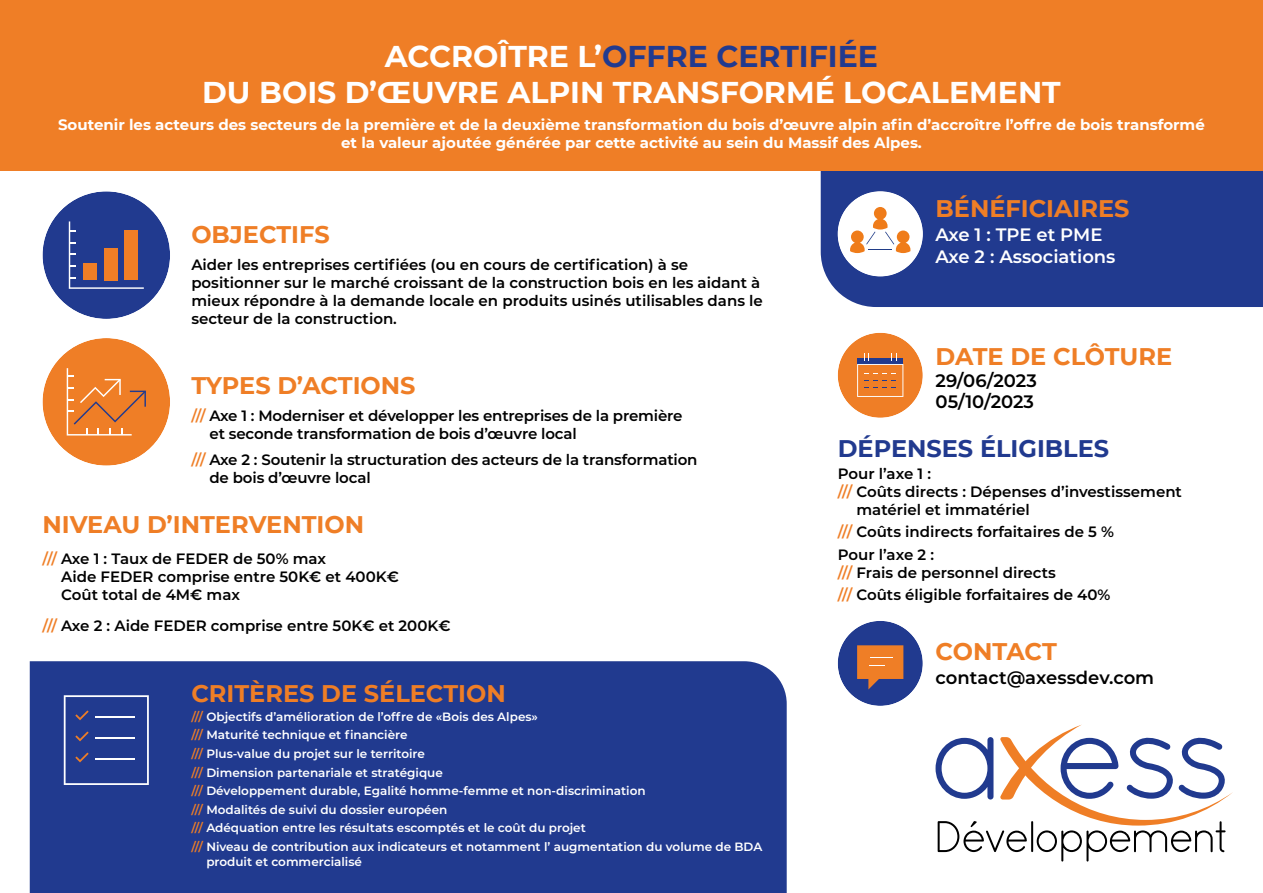
<style>
.page{position:relative;width:1263px;height:893px;background:#fff}
.page>*{position:absolute;margin:0;border:0;box-sizing:border-box;transform-origin:0 0}
.t1{font:700 30px/36px "Montserrat";color:#fff;text-align:center}
.t2{font:700 24px "Montserrat";color:#ef7e26}
.t3{font:700 24px "Montserrat";color:#213a8f}
.t4{font:600 18px/21.6px "Montserrat";color:#000}
.t5{font:600 18px/21.6px "Montserrat";color:#fff}
.t6{font:600 15px/18px "Montserrat";color:#000}
.t7{font:700 15px/18px "Montserrat";color:#fff;text-align:center}
.t8{font:600 12px/18.6px "Montserrat";color:#fff}
.s1{color:#213a8f}
.s2{color:#ef7e26}
</style>
<div class="page">
<div style="left:821px;top:170px;width:442px;height:137px;background:#213a8f"></div>
<div style="left:0;top:0;width:1263px;height:170px;background:#ef7e26"></div>
<div style="left:30px;top:661px;width:757px;height:232px;background:#213a8f"></div>
<svg style="left:64px;top:695px;width:85px;height:90px;background:#3b5099"></svg>
<svg style="left:935px;top:725px;width:298px;height:136px"></svg>
<div style="left:838px;top:191px;width:85px;height:85px;background:#fff;border-radius:50%"></div>
<svg style="left:850px;top:207px;width:60px;height:46px"></svg>
<div style="left:43px;top:338px;width:127px;height:128px;background:#ef7e26;border-radius:50%"></div>
<svg style="left:67px;top:368px;width:79px;height:67px"></svg>
<div style="left:43px;top:191px;width:127px;height:128px;background:#213a8f;border-radius:50%"></div>
<svg style="left:69px;top:221px;width:75px;height:68px"></svg>
<div style="left:83px;top:263px;width:14px;height:17px;background:#ef7e26"></div>
<div style="left:104px;top:248px;width:13px;height:32px;background:#ef7e26"></div>
<div style="left:124px;top:230px;width:14px;height:50px;background:#ef7e26"></div>
<div style="left:838px;top:333px;width:85px;height:85px;background:#ef7e26;border-radius:50%"></div>
<svg style="left:857px;top:354px;width:46px;height:43px"></svg>
<div style="left:838px;top:621px;width:85px;height:85px;background:#213a8f;border-radius:50%"></div>
<svg style="left:857px;top:645px;width:46px;height:44px"></svg>
<h1 class="t1" style="left:202px;top:37px;width:860px">ACCROÎTRE L’<span class="s1">OFFRE CERTIFIÉE<br></span>DU BOIS D’ŒUVRE ALPIN TRANSFORMÉ LOCALEMENT</h1>
<p class="t7" style="left:58px;top:115px;width:1148px">Soutenir les acteurs des secteurs de la première et de la deuxième transformation du bois d’œuvre alpin afin d’accroître l’offre de bois transformé et la valeur ajoutée générée par cette activité au sein du Massif des Alpes.</p>
<h2 class="t2" style="left:191px;top:217px;width:140px">OBJECTIFS</h2>
<p class="t6" style="left:191px;top:255px;width:573px">Aider les entreprises certifiées (ou en cours de certification) à se positionner sur le marché croissant de la construction bois en les aidant à mieux répondre à la demande locale en produits usinés utilisables dans le secteur de la construction.</p>
<h2 class="t2" style="left:191px;top:368px;width:226px">TYPES D’ACTIONS</h2>
<p class="t6" style="left:209px;top:405px;width:475px;text-indent:-18px"><span class="s2">///</span> Axe 1 : Moderniser et développer les entreprises de la première et seconde transformation de bois d’œuvre local</p>
<p class="t6" style="left:209px;top:450px;width:489px;text-indent:-18px"><span class="s2">///</span> Axe 2 : Soutenir la structuration des acteurs de la transformation de bois d’œuvre local</p>
<h2 class="t2" style="left:43px;top:507px;width:323px">NIVEAU D’INTERVENTION</h2>
<p class="t6" style="left:61px;top:549px;width:339px;text-indent:-19px"><span class="s2">///</span> Axe 1 : Taux de FEDER de 50% max<br>Aide FEDER comprise entre 50K€ et 400K€<br>Coût total de 4M€ max</p>
<p class="t6" style="left:43px;top:616px;width:410px"><span class="s2">///</span> Axe 2 : Aide FEDER comprise entre 50K€ et 200K€</p>
<h2 class="t2" style="left:191px;top:676px;width:316px">CRITÈRES DE SÉLECTION</h2>
<p class="t8" style="left:191px;top:706px;width:572px"><span class="s2">///</span> Objectifs d’amélioration de l’offre de «Bois des Alpes»<br><span class="s2">///</span> Maturité technique et financière<br><span class="s2">///</span> Plus-value du projet sur le territoire<br><span class="s2">///</span> Dimension partenariale et stratégique<br><span class="s2">///</span> Développement durable, Egalité homme-femme et non-discrimination<br><span class="s2">///</span> Modalités de suivi du dossier européen<br><span class="s2">///</span> Adéquation entre les résultats escomptés et le coût du projet<br><span class="s2">///</span> Niveau de contribution aux indicateurs et notamment l’ augmentation du volume de BDA</p>
<p class="t8" style="left:206px;top:851px;width:157px">produit et commercialisé</p>
<h2 class="t2" style="left:935px;top:192px;width:195px">BÉNÉFICIAIRES</h2>
<p class="t5" style="left:935px;top:223px;width:181px">Axe 1 : TPE et PME<br>Axe 2 : Associations</p>
<h2 class="t2" style="left:935px;top:339px;width:238px">DATE DE CLÔTURE</h2>
<p class="t4" style="left:935px;top:369px;width:103px">29/06/2023<br>05/10/2023</p>
<h2 class="t3" style="left:838px;top:431px;width:273px">DÉPENSES ÉLIGIBLES</h2>
<p class="t6" style="left:838px;top:464px;width:95px">Pour l’axe 1 :</p>
<p class="t6" style="left:838px;top:482px;width:346px"><span class="s2">///</span> Coûts directs : Dépenses d’investissement</p>
<p class="t6" style="left:856px;top:500px;width:175px">matériel et immatériel</p>
<p class="t6" style="left:838px;top:520px;width:278px;line-height:22.2px"><span class="s2">///</span> Coûts indirects forfaitaires de 5 %<br>Pour l’axe 2 :</p>
<p class="t6" style="left:838px;top:561px;width:274px;line-height:22.2px"><span class="s2">///</span> Frais de personnel directs<br><span class="s2">///</span> Coûts éligible forfaitaires de 40%</p>
<h2 class="t2" style="left:935px;top:634px;width:123px">CONTACT</h2>
<p class="t4" style="left:935px;top:666px;width:220px">contact@axessdev.com</p>
</div>
